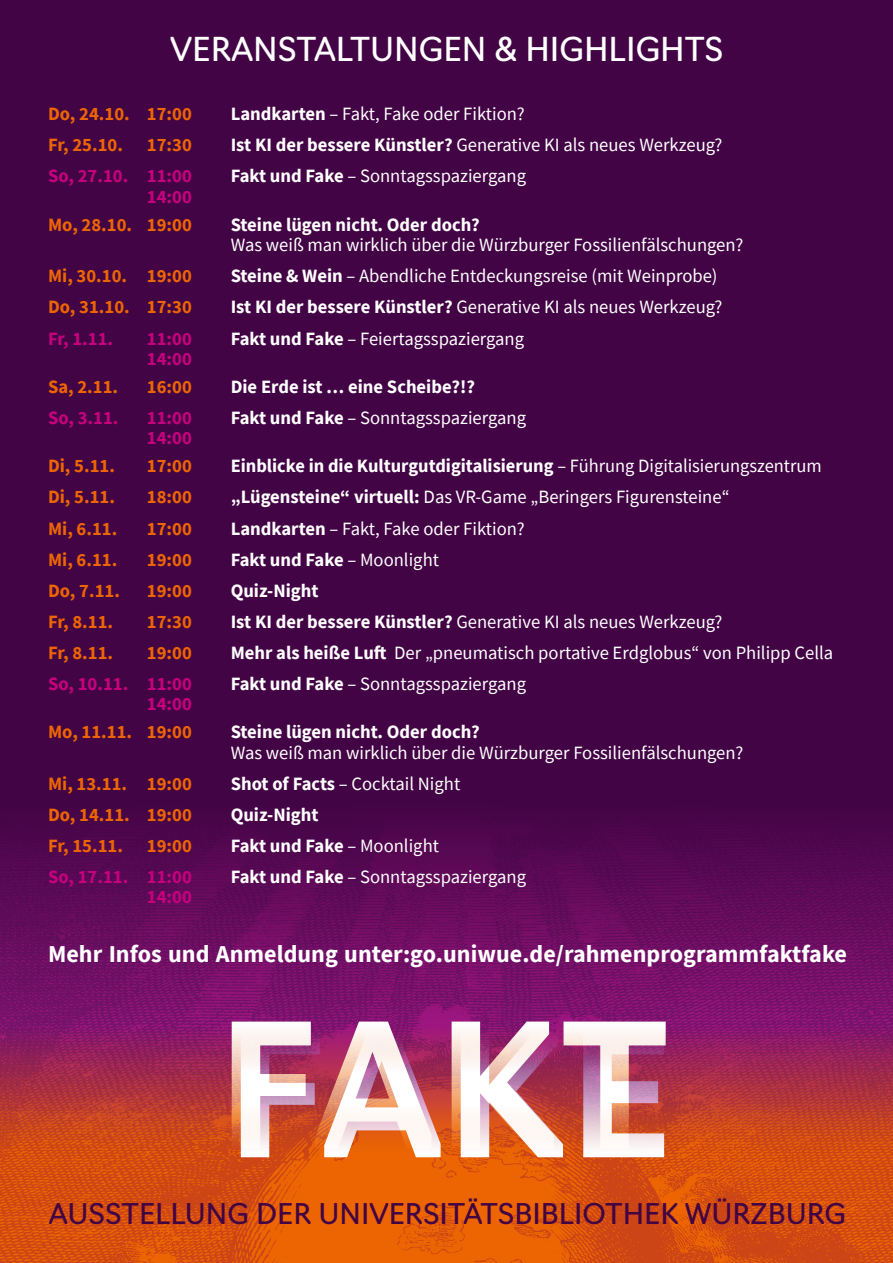
<style>
.page{position:relative;width:893px;height:1263px;background:#420444}
.page>*{position:absolute;margin:0;border:0;box-sizing:border-box;transform-origin:0 0}
.t1{font:700 169.05px "Navigo";color:#fff}
.t2{font:32.25px "Navigo";color:#fff}
.t3{font:27.9px "Navigo";color:#420444}
.t4{font:700 24.15px "Source Sans Pro";color:#fff}
.t5{font:18.75px "Source Sans Pro";color:#fff}
.t6{font:700 18.75px "Source Sans Pro";color:#ec6502}
.t7{font:700 18.75px "Source Sans Pro";color:#fff}
.t8{font:700 18.75px "Source Sans Pro";color:#c7007e}
.s1{font-weight:700}
.s2{font-weight:400}
</style>
<div class="page">
<svg style="left:0;top:825px;width:893px;height:162px"></svg>
<svg style="left:0;top:987px;width:893px;height:276px"></svg>
<h2 class="t2" style="left:170px;top:24px;width:555px">VERANSTALTUNGEN &amp; HIGHLIGHTS</h2>
<p class="t6" style="left:48px;top:101px;width:145px">Do, 24.10. 17:00</p>
<p class="t5" style="left:231px;top:102px;width:296px"><span class="s1">Landkarten</span> – Fakt, Fake oder Fiktion?</p>
<p class="t6" style="left:48px;top:132px;width:76px">Fr, 25.10.</p>
<p class="t6" style="left:147px;top:132px;width:46px">17:30</p>
<p class="t5" style="left:231px;top:133px;width:493px"><span class="s1">Ist KI der bessere Künstler?</span> Generative KI als neues Werkzeug?</p>
<p class="t8" style="left:48px;top:164px;width:145px">So, 27.10. 11:00</p>
<p class="t5" style="left:231px;top:164px;width:297px"><span class="s1">Fakt und Fake</span> – Sonntagsspaziergang</p>
<p class="t8" style="left:147px;top:184px;width:46px">14:00</p>
<p class="t6" style="left:48px;top:212px;width:145px">Mo, 28.10. 19:00</p>
<p class="t7" style="left:231px;top:212px;width:250px">Steine lügen nicht. Oder doch?</p>
<p class="t5" style="left:231px;top:233px;width:514px">Was weiß man wirklich über die Würzburger Fossilienfälschungen?</p>
<p class="t6" style="left:48px;top:263px;width:145px">Mi, 30.10. 19:00</p>
<p class="t5" style="left:231px;top:264px;width:488px"><span class="s1">Steine &amp; Wein</span> – Abendliche Entdeckungsreise (mit Weinprobe)</p>
<p class="t6" style="left:48px;top:295px;width:145px">Do, 31.10. 17:30</p>
<p class="t5" style="left:231px;top:295px;width:493px"><span class="s1">Ist KI der bessere Künstler?</span> Generative KI als neues Werkzeug?</p>
<p class="t8" style="left:48px;top:326px;width:67px">Fr, 1.11.</p>
<p class="t8" style="left:147px;top:326px;width:46px">11:00</p>
<p class="t5" style="left:231px;top:326px;width:295px"><span class="s1">Fakt und Fake</span> – Feiertagsspaziergang</p>
<p class="t8" style="left:147px;top:346px;width:46px">14:00</p>
<p class="t6" style="left:48px;top:374px;width:72px">Sa, 2.11.</p>
<p class="t6" style="left:147px;top:374px;width:46px">16:00</p>
<p class="t7" style="left:231px;top:374px;width:246px">Die Erde ist … eine Scheibe?!?</p>
<p class="t8" style="left:48px;top:405px;width:72px">So, 3.11.</p>
<p class="t8" style="left:147px;top:405px;width:46px">11:00</p>
<p class="t5" style="left:231px;top:406px;width:297px"><span class="s1">Fakt und Fake</span> – Sonntagsspaziergang</p>
<p class="t8" style="left:147px;top:425px;width:46px">14:00</p>
<p class="t6" style="left:48px;top:454px;width:68px">Di, 5.11.</p>
<p class="t6" style="left:147px;top:454px;width:46px">17:00</p>
<p class="t7" style="left:231px;top:453px;width:593px">Einblicke in die Kulturgut digitalisierung <span class="s2">– Führung Digitalisierungszentrum</span></p>
<p class="t6" style="left:48px;top:484px;width:68px">Di, 5.11.</p>
<p class="t6" style="left:147px;top:484px;width:46px">18:00</p>
<p class="t5" style="left:231px;top:485px;width:500px"><span class="s1">„Lügensteine“ virtuell:</span> Das VR-Game „Beringers Figurensteine“</p>
<p class="t6" style="left:48px;top:516px;width:71px">Mi, 6.11.</p>
<p class="t6" style="left:147px;top:516px;width:46px">17:00</p>
<p class="t5" style="left:231px;top:516px;width:296px"><span class="s1">Landkarten</span> – Fakt, Fake oder Fiktion?</p>
<p class="t6" style="left:48px;top:547px;width:71px">Mi, 6.11.</p>
<p class="t6" style="left:147px;top:547px;width:46px">19:00</p>
<p class="t7" style="left:231px;top:547px;width:210px">Fakt und Fake <span class="s2">– Moonlight</span></p>
<p class="t6" style="left:48px;top:578px;width:73px">Do, 7.11.</p>
<p class="t6" style="left:147px;top:578px;width:46px">19:00</p>
<p class="t7" style="left:231px;top:578px;width:89px">Quiz-Night</p>
<p class="t6" style="left:48px;top:609px;width:67px">Fr, 8.11.</p>
<p class="t6" style="left:147px;top:609px;width:46px">17:30</p>
<p class="t5" style="left:231px;top:610px;width:493px"><span class="s1">Ist KI der bessere Künstler?</span> Generative KI als neues Werkzeug?</p>
<p class="t6" style="left:48px;top:640px;width:67px">Fr, 8.11.</p>
<p class="t6" style="left:147px;top:640px;width:46px">19:00</p>
<p class="t5" style="left:231px;top:641px;width:604px"><span class="s1">Mehr als heiße Luft</span> Der „pneumatisch portative Erdglobus“ von Philipp Cella</p>
<p class="t8" style="left:48px;top:671px;width:145px">So, 10.11. 11:00</p>
<p class="t5" style="left:231px;top:672px;width:297px"><span class="s1">Fakt und Fake</span> – Sonntagsspaziergang</p>
<p class="t8" style="left:147px;top:691px;width:46px">14:00</p>
<p class="t6" style="left:48px;top:719px;width:145px">Mo, 11.11. 19:00</p>
<p class="t7" style="left:231px;top:719px;width:250px">Steine lügen nicht. Oder doch?</p>
<p class="t5" style="left:231px;top:741px;width:514px">Was weiß man wirklich über die Würzburger Fossilienfälschungen?</p>
<p class="t6" style="left:48px;top:771px;width:145px">Mi, 13.11. 19:00</p>
<p class="t5" style="left:231px;top:772px;width:231px"><span class="s1">Shot of Facts</span> – Cocktail Night</p>
<p class="t6" style="left:48px;top:802px;width:145px">Do, 14.11. 19:00</p>
<p class="t7" style="left:231px;top:802px;width:89px">Quiz-Night</p>
<p class="t6" style="left:48px;top:833px;width:76px">Fr, 15.11.</p>
<p class="t6" style="left:147px;top:833px;width:46px">19:00</p>
<p class="t7" style="left:231px;top:833px;width:210px">Fakt und Fake <span class="s2">– Moonlight</span></p>
<p class="t8" style="left:48px;top:864px;width:145px">So, 17.11. 11:00</p>
<p class="t5" style="left:231px;top:865px;width:297px"><span class="s1">Fakt und Fake</span> – Sonntagsspaziergang</p>
<p class="t8" style="left:147px;top:884px;width:46px">14:00</p>
<p class="t4" style="left:48px;top:937px;width:800px">Mehr Infos und Anmeldung unter:go.uniwue.de/rahmenprogrammfaktfake</p>
<h1 class="t1" style="left:560px;top:954px;width:110px">T</h1>
<h1 class="t1" style="left:227px;top:963px;width:447px">FAKE</h1>
<h3 class="t3" style="left:49px;top:1191px;width:799px">AUSSTELLUNG DER UNIVERSITÄTSBIBLIOTHEK WÜRZBURG</h3>
</div>
